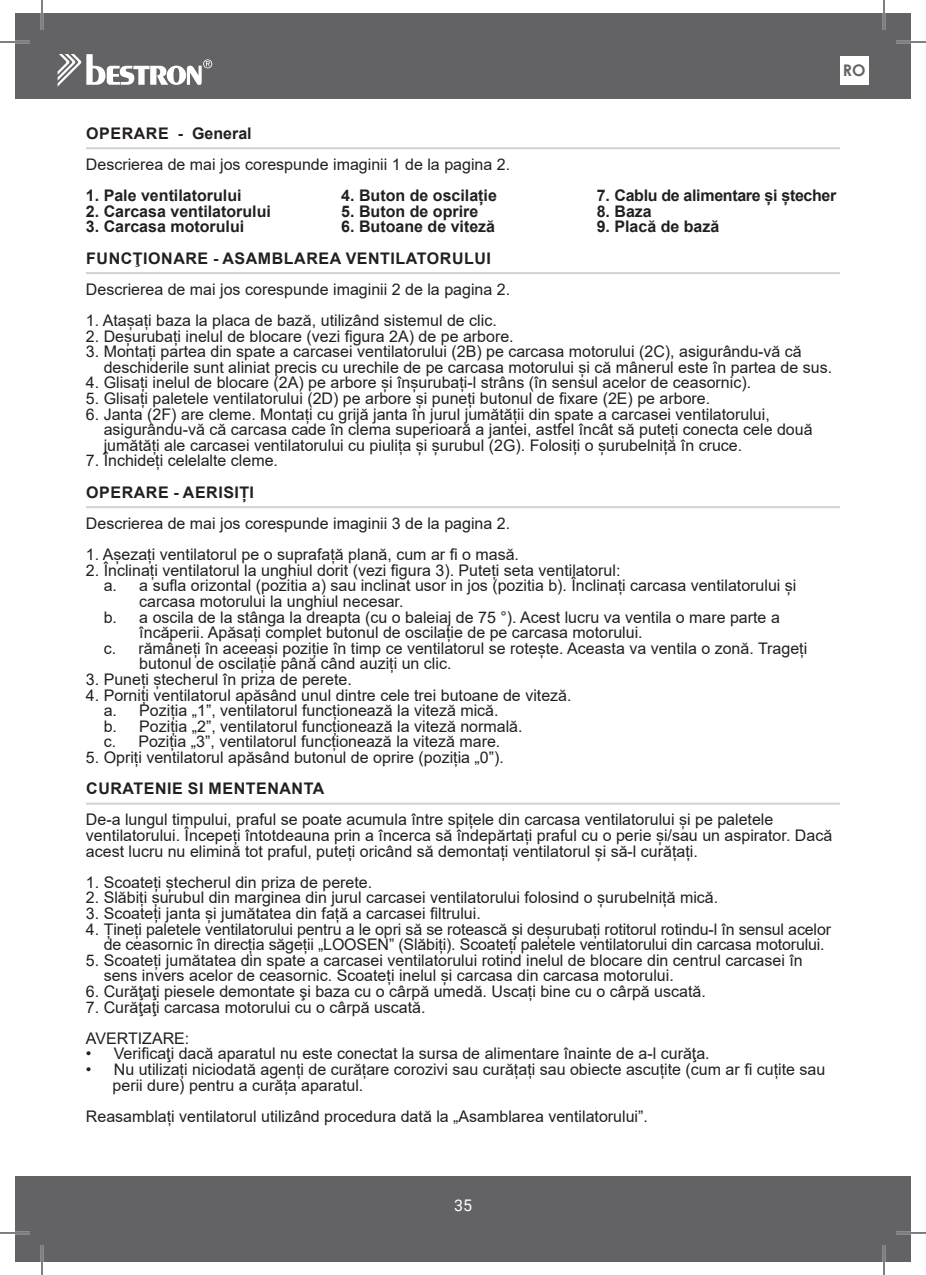
<style>
.page{position:relative;width:926px;height:1275px;background:#fff}
.page>*{position:absolute;margin:0;border:0;box-sizing:border-box;transform-origin:0 0}
.t1{font:16px/15.6px "Arial";color:#231f20}
.t2{font:700 16px "Arial";color:#231f20}
.t3{font:700 16px "Arial";letter-spacing:.035em;color:#231f20}
.t4{font:700 16px "Arial";letter-spacing:-.02em;color:#231f20}
.t5{font:700 16px "Arial";letter-spacing:.02em;color:#231f20}
.t6{font:700 16px "Century Gothic";color:#636366}
.t7{font:16px "Roboto";color:#fff}
</style>
<div class="page">
<div style="left:15px;top:14px;width:896px;height:85px;background:#636366"></div>
<div style="left:15px;top:1176px;width:896px;height:85px;background:#636366"></div>
<svg style="left:58px;top:54px;width:154px;height:32px"></svg>
<div style="left:840px;top:56px;width:28px;height:29px;background:#fff"></div>
<hr style="left:86px;top:147px;width:754px;height:2px;background:#d1d2d4">
<hr style="left:86px;top:272px;width:754px;height:2px;background:#d1d2d4">
<hr style="left:86px;top:506px;width:754px;height:2px;background:#d1d2d4">
<hr style="left:86px;top:802px;width:754px;height:2px;background:#d1d2d4">
<hr style="left:0;top:41px;width:30px;height:2px;background:#fff">
<hr style="left:896px;top:41px;width:30px;height:2px;background:#fff">
<hr style="left:0;top:1231px;width:30px;height:3px;background:#fff">
<hr style="left:896px;top:1231px;width:30px;height:3px;background:#fff">
<hr style="left:41px;top:0;width:2px;height:30px;background:#fff">
<hr style="left:41px;top:1245px;width:2px;height:30px;background:#fff">
<hr style="left:883px;top:0;width:2px;height:30px;background:#fff">
<hr style="left:883px;top:1245px;width:2px;height:30px;background:#fff">
<hr style="left:0;top:42px;width:30px;height:1px;background:#000">
<hr style="left:896px;top:42px;width:30px;height:1px;background:#000">
<hr style="left:0;top:1232px;width:30px;height:1px;background:#000">
<hr style="left:896px;top:1232px;width:30px;height:1px;background:#000">
<hr style="left:42px;top:0;width:1px;height:30px;background:#000">
<hr style="left:42px;top:1245px;width:1px;height:30px;background:#000">
<hr style="left:884px;top:0;width:1px;height:30px;background:#000">
<hr style="left:884px;top:1245px;width:1px;height:30px;background:#000">
<p class="t5" style="left:86px;top:122px;width:167px">OPERARE - General</p>
<p class="t1" style="left:86px;top:156px;width:426px">Descrierea de mai jos corespunde imaginii 1 de la pagina 2.</p>
<p class="t2" style="left:86px;top:184px;width:157px">1. Pale ventilatorului</p>
<p class="t2" style="left:86px;top:200px;width:186px">2. Carcasa ventilatorului</p>
<p class="t2" style="left:86px;top:215px;width:160px">3. Carcasa motorului</p>
<p class="t2" style="left:341px;top:184px;width:157px">4. Buton de oscilație</p>
<p class="t2" style="left:341px;top:200px;width:138px">5. Buton de oprire</p>
<p class="t2" style="left:341px;top:215px;width:155px">6. Butoane de viteză</p>
<p class="t6" style="left:843px;top:58px;width:24px">RO</p>
<p class="t4" style="left:597px;top:184px;width:241px">7. Cablu de alimentare și ștecher</p>
<p class="t2" style="left:597px;top:200px;width:57px">8. Baza</p>
<p class="t2" style="left:597px;top:215px;width:124px">9. Placă de bază</p>
<p class="t3" style="left:86px;top:247px;width:406px">FUNCŢIONARE - ASAMBLAREA VENTILATORULUI</p>
<p class="t1" style="left:86px;top:281px;width:426px">Descrierea de mai jos corespunde imaginii 2 de la pagina 2.</p>
<p class="t1" style="left:86px;top:312px;width:412px">1. Atașați baza la placa de bază, utilizând sistemul de clic.</p>
<p class="t1" style="left:86px;top:328px;width:429px">2. Deșurubați inelul de blocare (vezi figura 2A) de pe arbore.</p>
<p class="t1" style="left:104px;top:344px;width:730px;text-indent:-18px">3. Montați partea din spate a carcasei ventilatorului (2B) pe carcasa motorului (2C), asigurându-vă că deschiderile sunt aliniat precis cu urechile de pe carcasa motorului și că mânerul este în partea de sus.</p>
<p class="t1" style="left:86px;top:375px;width:667px">4. Glisați inelul de blocare (2A) pe arbore și înșurubați-l strâns (în sensul acelor de ceasornic).</p>
<p class="t1" style="left:86px;top:390px;width:626px">5. Glisați paletele ventilatorului (2D) pe arbore și puneți butonul de fixare (2E) pe arbore.</p>
<p class="t1" style="left:104px;top:406px;width:710px;text-indent:-18px">6. Janta (2F) are cleme. Montați cu grijă janta în jurul jumătății din spate a carcasei ventilatorului, asigurându-vă că carcasa cade în clema superioară a jantei, astfel încât să puteți conecta cele două jumătăți ale carcasei ventilatorului cu piulița și șurubul (2G). Folosiți o șurubelniță în cruce.</p>
<p class="t1" style="left:86px;top:453px;width:194px">7. Închideți celelalte cleme.</p>
<p class="t3" style="left:86px;top:481px;width:169px">OPERARE - AERISIȚI</p>
<p class="t1" style="left:86px;top:515px;width:426px">Descrierea de mai jos corespunde imaginii 3 de la pagina 2.</p>
<p class="t1" style="left:86px;top:546px;width:435px">1. Așezați ventilatorul pe o suprafață plană, cum ar fi o masă.</p>
<p class="t1" style="left:86px;top:562px;width:536px">2. Înclinați ventilatorul la unghiul dorit (vezi figura 3). Puteți seta ventilatorul:</p>
<p class="t1" style="left:104px;top:578px;width:694px">a. a sufla orizontal (pozitia a) sau inclinat usor in jos (pozitia b). Înclinați carcasa ventilatorului și</p>
<p class="t1" style="left:139px;top:593px;width:266px">carcasa motorului la unghiul necesar.</p>
<p class="t1" style="left:104px;top:609px;width:678px">b. a oscila de la stânga la dreapta (cu o baleiaj de 75 °). Acest lucru va ventila o mare parte a</p>
<p class="t1" style="left:139px;top:624px;width:505px">încăperii. Apăsați complet butonul de oscilație de pe carcasa motorului.</p>
<p class="t1" style="left:104px;top:640px;width:705px">c. rămâneți în aceeași poziție în timp ce ventilatorul se rotește. Aceasta va ventila o zonă. Trageți</p>
<p class="t1" style="left:139px;top:656px;width:314px">butonul de oscilație până când auziți un clic.</p>
<p class="t1" style="left:86px;top:671px;width:267px">3. Puneți ștecherul în priza de perete.</p>
<p class="t1" style="left:104px;top:687px;width:469px;text-indent:-18px">4. Porniți ventilatorul apăsând unul dintre cele trei butoane de viteză. a. Poziția „1”, ventilatorul funcționează la viteză mică.<br>b. Poziția „2”, ventilatorul funcționează la viteză normală.<br>c. Poziția „3”, ventilatorul funcționează la viteză mare.</p>
<p class="t1" style="left:86px;top:749px;width:419px">5. Opriți ventilatorul apăsând butonul de oprire (poziția „0”).</p>
<p class="t3" style="left:86px;top:777px;width:240px">CURATENIE SI MENTENANTA</p>
<p class="t1" style="left:86px;top:812px;width:748px">De-a lungul timpului, praful se poate acumula între spițele din carcasa ventilatorului și pe paletele ventilatorului. Începeți întotdeauna prin a încerca să îndepărtați praful cu o perie și/sau un aspirator. Dacă acest lucru nu elimină tot praful, puteți oricând să demontați ventilatorul și să-l curățați.</p>
<p class="t1" style="left:86px;top:874px;width:288px">1. Scoateți ștecherul din priza de perete.</p>
<p class="t1" style="left:86px;top:890px;width:634px">2. Slăbiți șurubul din marginea din jurul carcasei ventilatorului folosind o șurubelniță mică.</p>
<p class="t1" style="left:86px;top:905px;width:396px">3. Scoateți janta și jumătatea din față a carcasei filtrului.</p>
<p class="t1" style="left:104px;top:921px;width:729px;text-indent:-18px">4. Țineți paletele ventilatorului pentru a le opri să se rotească și deșurubați rotitorul rotindu-l în sensul acelor de ceasornic în direcția săgeții „LOOSEN” (Slăbiți). Scoateți paletele ventilatorului din carcasa motorului.</p>
<p class="t1" style="left:104px;top:952px;width:700px;text-indent:-18px">5. Scoateți jumătatea din spate a carcasei ventilatorului rotind inelul de blocare din centrul carcasei în sens invers acelor de ceasornic. Scoateți inelul și carcasa din carcasa motorului.</p>
<p class="t1" style="left:86px;top:983px;width:621px">6. Curăţaţi piesele demontate şi baza cu o cârpă umedă. Uscați bine cu o cârpă uscată.</p>
<p class="t1" style="left:86px;top:991px;width:341px;line-height:31.2px">7. Curăţaţi carcasa motorului cu o cârpă uscată.<br>AVERTIZARE:</p>
<p class="t1" style="left:86px;top:1046px;width:625px">• Verificaţi dacă aparatul nu este conectat la sursa de alimentare înainte de a-l curăţa.</p>
<p class="t1" style="left:113px;top:1061px;width:714px;text-indent:-27px">• Nu utilizați niciodată agenți de curățare corozivi sau curățați sau obiecte ascuțite (cum ar fi cuțite sau perii dure) pentru a curăța aparatul.</p>
<p class="t1" style="left:86px;top:1108px;width:563px">Reasamblați ventilatorul utilizând procedura dată la „Asamblarea ventilatorului”.</p>
<p class="t7" style="left:454px;top:1193px;width:19px">35</p>
</div>
